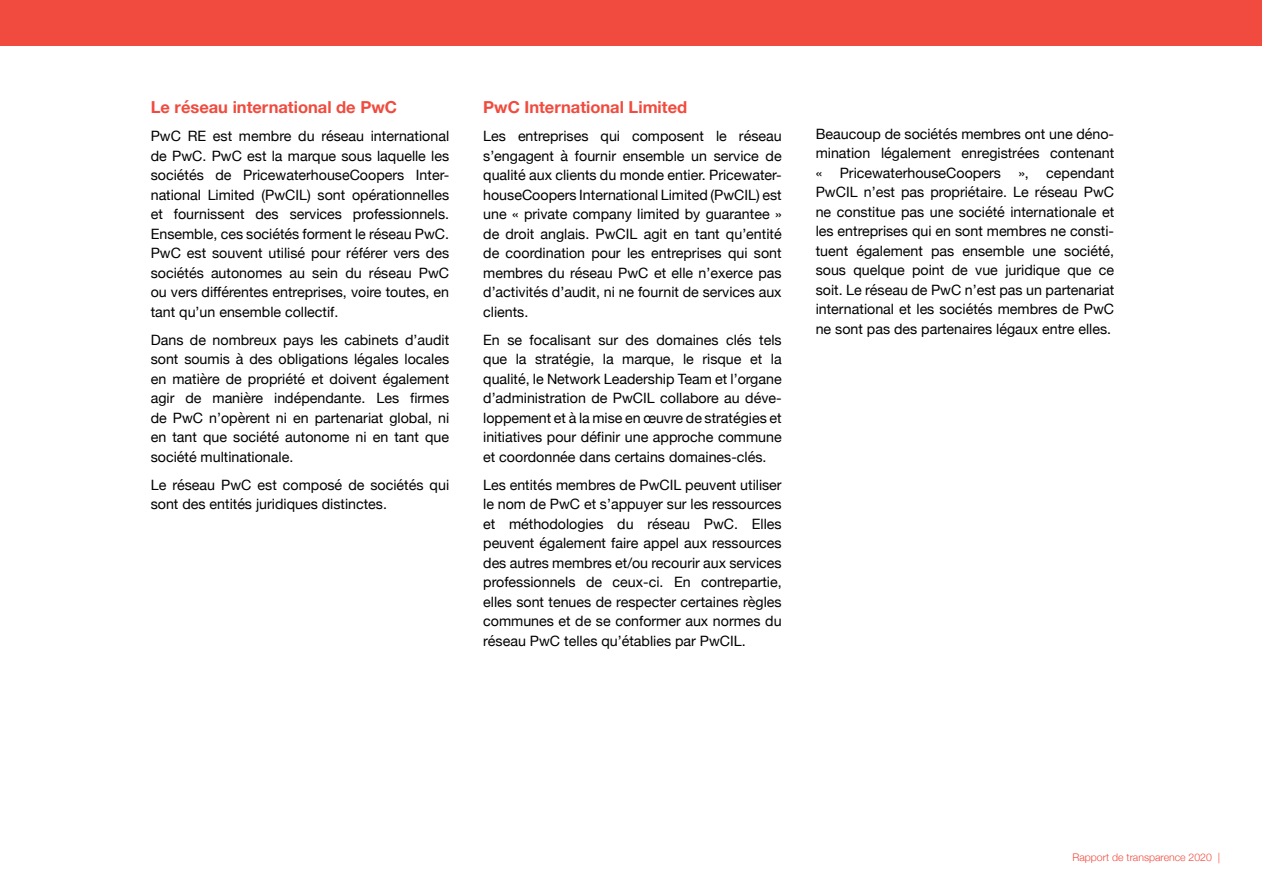
<style>
.page{position:relative;width:1263px;height:893px;background:#fff}
.page>*{position:absolute;margin:0;border:0;box-sizing:border-box;transform-origin:0 0}
.t1{font:700 16.5px "Helvetica Neue";color:#f04b3e}
.t2{font:14.25px/19.5px "Helvetica Neue";color:#000;text-align:justify}
.t3{font:300 10.5px "Helvetica Neue";color:#f04b3e}
</style>
<div class="page">
<div style="left:0;top:0;width:1262px;height:46px;background:#f04b3e"></div>
<p class="t1" style="left:151px;top:95px;width:248px">Le réseau international de PwC</p>
<p class="t2" style="left:151px;top:127px;width:300px">PwC RE est membre du réseau international de PwC. PwC est la marque sous laquelle les sociétés de PricewaterhouseCoopers Inter&shy;national Limited (PwCIL) sont opérationnelles et fournissent des services professionnels.<br>Ensemble, ces sociétés forment le réseau PwC.<br>PwC est souvent utilisé pour référer vers des sociétés autonomes au sein du réseau PwC ou vers différentes entreprises, voire toutes, en tant qu’un ensemble collectif.</p>
<p class="t2" style="left:151px;top:331px;width:300px">Dans de nombreux pays les cabinets d’audit sont soumis à des obligations légales locales en matière de propriété et doivent également agir de manière indépendante. Les firmes de PwC n’opèrent ni en partenariat global, ni en tant que société autonome ni en tant que société multinationale.</p>
<p class="t2" style="left:151px;top:476px;width:300px">Le réseau PwC est composé de sociétés qui sont des entités juridiques distinctes.</p>
<p class="t1" style="left:483px;top:95px;width:206px">PwC International Limited</p>
<p class="t2" style="left:483px;top:127px;width:300px">Les entreprises qui composent le réseau s’engagent à fournir ensemble un service de qualité aux clients du monde entier. Pricewater&shy;houseCoopers International Limited (PwCIL) est une « private company limited by guarantee » de droit anglais. PwCIL agit en tant qu’entité de coordination pour les entreprises qui sont membres du réseau PwC et elle n’exerce pas d’activités d’audit, ni ne fournit de services aux clients.</p>
<p class="t2" style="left:483px;top:331px;width:300px">En se focalisant sur des domaines clés tels que la stratégie, la marque, le risque et la qualité, le Network Leadership Team et l’organe d’administration de PwCIL collabore au déve&shy;loppement et à la mise en œuvre de stratégies et initiatives pour définir une approche commune et coordonnée dans certains domaines-clés.</p>
<p class="t2" style="left:483px;top:476px;width:300px">Les entités membres de PwCIL peuvent utiliser le nom de PwC et s’appuyer sur les ressources et méthodologies du réseau PwC. Elles peuvent également faire appel aux ressources des autres membres et/ou recourir aux services professionnels de ceux-ci. En contrepartie, elles sont tenues de respecter certaines règles communes et de se conformer aux normes du réseau PwC telles qu’établies par PwCIL.</p>
<p class="t2" style="left:816px;top:125px;width:300px">Beaucoup de sociétés membres ont une déno&shy;mination légalement enregistrées contenant « PricewaterhouseCoopers », cependant PwCIL n’est pas propriétaire. Le réseau PwC ne constitue pas une société internationale et les entreprises qui en sont membres ne consti&shy;tuent également pas ensemble une société, sous quelque point de vue juridique que ce soit. Le réseau de PwC n’est pas un partenariat international et les sociétés membres de PwC ne sont pas des partenaires légaux entre elles.</p>
<p class="t3" style="left:1072px;top:849px;width:149px">Rapport de transparence 2020 |</p>
</div>
